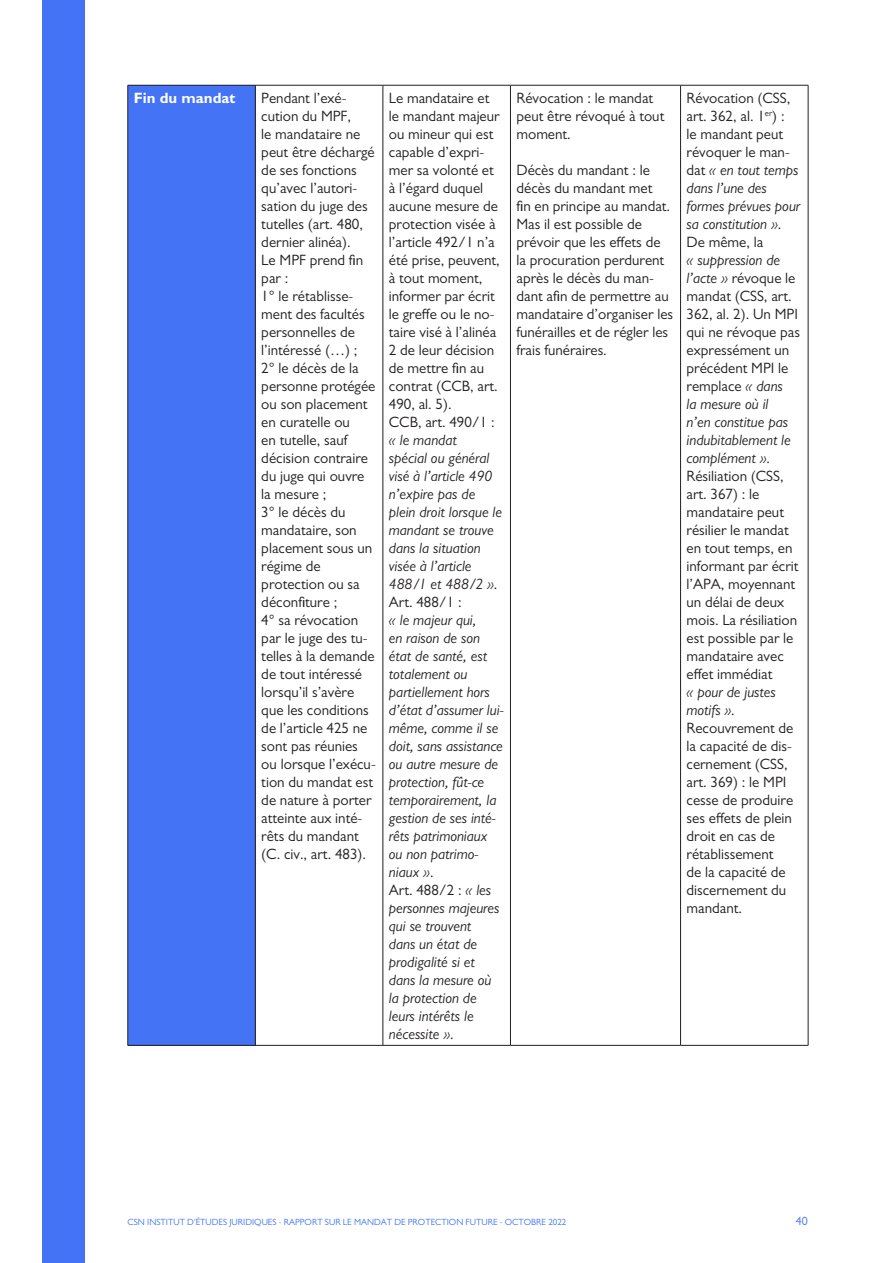
<style>
.page{position:relative;width:893px;height:1263px;background:#fff}
.page>*{position:absolute;margin:0;border:0;box-sizing:border-box;transform-origin:0 0}
.t1{font:15px/18px "Gill Sans";color:#231f20}
.t2{font:italic 15px/18px "Gill Sans";color:#231f20}
.t3{font:700 15px "Gill Sans";color:#fff}
.t4{font:12px "Gill Sans";color:#4474f5}
.t5{font:9px "Gill Sans";color:#4474f5}
.s1{font-style:normal}
.s2{font-style:italic}
</style>
<div class="page">
<div style="left:43px;top:0;width:42px;height:1263px;background:#4474f5"></div>
<div style="left:128px;top:85px;width:127px;height:960px;background:#4474f5"></div>
<hr style="left:128px;top:85px;width:127px;height:1px;background:#231f20">
<hr style="left:127px;top:85px;width:1px;height:960px;background:#231f20">
<hr style="left:255px;top:85px;width:128px;height:1px;background:#231f20">
<hr style="left:255px;top:85px;width:1px;height:960px;background:#231f20">
<hr style="left:383px;top:85px;width:127px;height:1px;background:#231f20">
<hr style="left:383px;top:85px;width:1px;height:960px;background:#231f20">
<hr style="left:510px;top:85px;width:171px;height:1px;background:#231f20">
<hr style="left:510px;top:85px;width:1px;height:960px;background:#231f20">
<hr style="left:681px;top:85px;width:127px;height:1px;background:#231f20">
<hr style="left:680px;top:85px;width:1px;height:960px;background:#231f20">
<hr style="left:808px;top:85px;width:1px;height:960px;background:#231f20">
<hr style="left:128px;top:1045px;width:127px;height:1px;background:#231f20">
<hr style="left:255px;top:1045px;width:128px;height:1px;background:#231f20">
<hr style="left:383px;top:1045px;width:127px;height:1px;background:#231f20">
<hr style="left:510px;top:1045px;width:171px;height:1px;background:#231f20">
<hr style="left:681px;top:1045px;width:127px;height:1px;background:#231f20">
<p class="t3" style="left:134px;top:89px;width:103px">Fin du mandat</p>
<p class="t1" style="left:261px;top:89px;width:116px">Pendant l’exé&shy;cution du MPF,<br>le mandataire ne peut être déchargé de ses fonctions qu’avec l’autori&shy;sation du juge des tutelles (art. 480, dernier alinéa).<br>Le MPF prend fin par :<br>1° le rétablisse&shy;ment des facultés personnelles de l’intéressé (…) ;<br>2° le décès de la personne protégée ou son placement en curatelle ou<br>en tutelle, sauf décision contraire du juge qui ouvre la mesure ;<br>3° le décès du mandataire, son placement sous un régime de protection ou sa déconfiture ;<br>4° sa révocation par le juge des tu&shy;telles à la demande de tout intéressé lorsqu’il s’avère que les conditions de l’article 425 ne sont pas réunies ou lorsque l’exécu&shy;tion du mandat est de nature à porter atteinte aux inté&shy;rêts du mandant (C. civ., art. 483).</p>
<p class="t1" style="left:389px;top:89px;width:112px">Le mandataire et le mandant majeur ou mineur qui est capable d’expri&shy;mer sa volonté et à l’égard duquel aucune mesure de protection visée à l’article 492/1 n’a été prise, peuvent, à tout moment, informer par écrit le greffe ou le no&shy;taire visé à l’alinéa<br>2 de leur décision de mettre fin au contrat (CCB, art.<br>490, al. 5).<br>CCB, art. 490/1 :</p>
<p class="t2" style="left:389px;top:431px;width:115px">« le mandat<br>spécial ou général visé à l’article 490 n’expire pas de plein droit lorsque le mandant se trouve dans la situation visée à l’article<br>488/1 et 488/2 ».</p>
<p class="t1" style="left:389px;top:593px;width:74px">Art. 488/1 :</p>
<p class="t2" style="left:389px;top:611px;width:116px">« le majeur qui,<br>en raison de son état de santé, est totalement ou partiellement hors d’état d’assumer lui&shy;même, comme il se doit, sans assistance ou autre mesure de protection, fût-ce temporairement, la gestion de ses inté&shy;rêts patrimoniaux ou non patrimo&shy;niaux ».<br><span class="s1">Art. 488/2 :</span> « les personnes majeures qui se trouvent<br>dans un état de prodigalité si et dans la mesure où la protection de leurs intérêts le nécessite ».</p>
<p class="t1" style="left:516px;top:89px;width:149px">Révocation : le mandat peut être révoqué à tout moment.</p>
<p class="t1" style="left:516px;top:161px;width:158px">Décès du mandant : le décès du mandant met<br>fin en principe au mandat.<br>Mas il est possible de prévoir que les effets de la procuration perdurent après le décès du man&shy;dant afin de permettre au mandataire d’organiser les funérailles et de régler les frais funéraires.</p>
<p class="t1" style="left:687px;top:89px;width:115px">Révocation (CSS, art. 362, al. 1<sup>er</sup>) :<br>le mandant peut révoquer le man&shy;dat <span class="s2">« en tout temps dans l’une des formes prévues pour sa constitution ».</span></p>
<p class="t1" style="left:687px;top:233px;width:78px">De même, la</p>
<p class="t1" style="left:687px;top:251px;width:115px"><span class="s2">« suppression de l’acte »</span> révoque le mandat (CSS, art.<br>362, al. 2). Un MPI qui ne révoque pas expressément un précédent MPI le remplace <span class="s2">« dans<br>la mesure où il<br>n’en constitue pas indubitablement le complément ».</span></p>
<p class="t1" style="left:687px;top:467px;width:113px">Résiliation (CSS, art. 367) : le mandataire peut résilier le mandat en tout temps, en informant par écrit l’APA, moyennant un délai de deux mois. La résiliation est possible par le mandataire avec effet immédiat</p>
<p class="t2" style="left:687px;top:683px;width:91px">« pour de justes motifs ».</p>
<p class="t1" style="left:687px;top:719px;width:108px">Recouvrement de la capacité de dis&shy;cernement (CSS, art. 369) : le MPI cesse de produire ses effets de plein droit en cas de rétablissement<br>de la capacité de discernement du mandant.</p>
<p class="t5" style="left:128px;top:1217px;width:440px">CSN INSTITUT D'ÉTUDES JURIDIQUES - RAPPORT SUR LE MANDAT DE PROTECTION FUTURE - OCTOBRE 2022</p>
<p class="t4" style="left:796px;top:1214px;width:13px">40</p>
</div>
